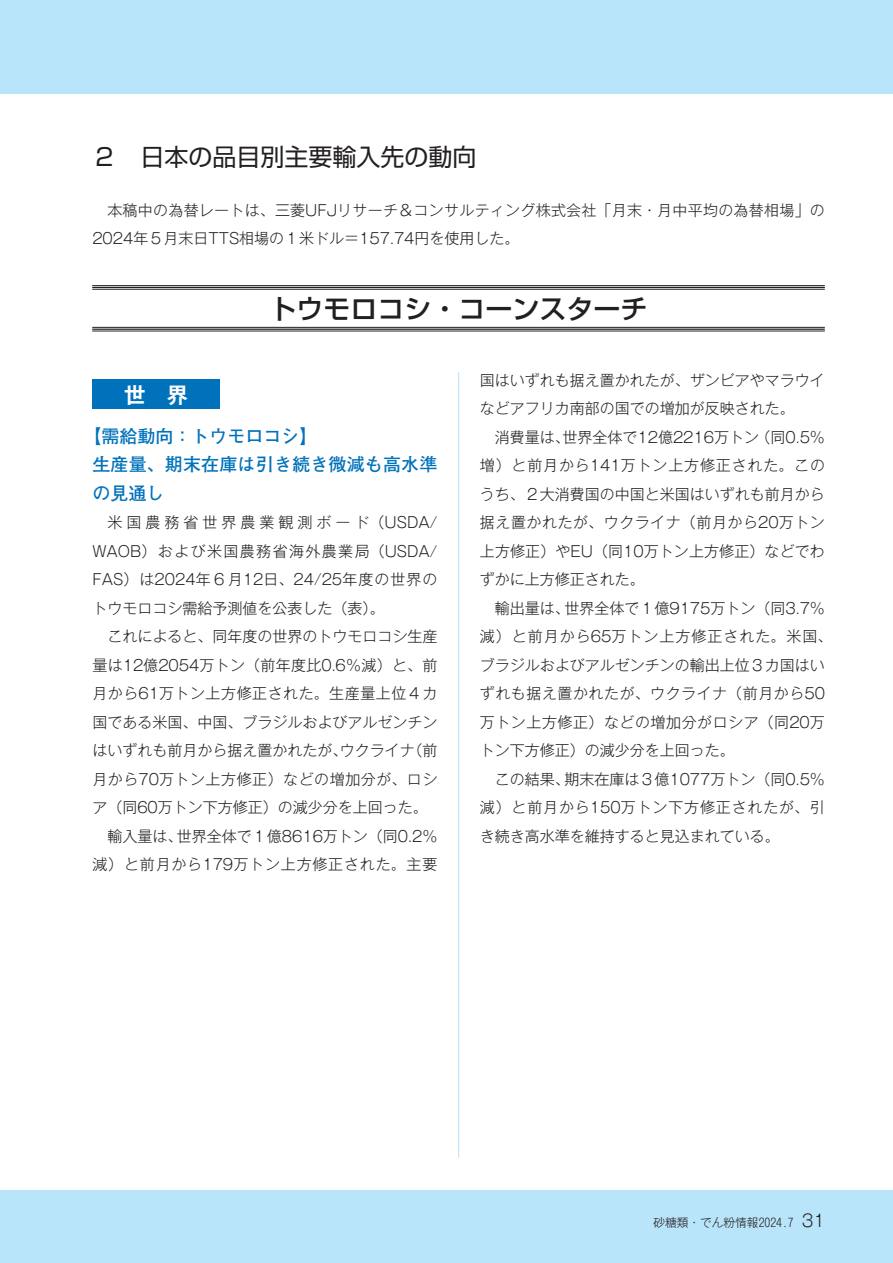
<style>
.page{position:relative;width:893px;height:1263px;background:#fff}
.page>*{position:absolute;margin:0;border:0;box-sizing:border-box;transform-origin:0 0}
.t1{font:500 27px "Shin Go Pr 5";color:#231f20}
.t2{font:24px "Shin Go Pr 5";color:#231f20}
.t3{font:700 21.3px "Koz Go Pr 6 N";color:#fff}
.t4{font:700 18px/28.5px "Futo Go B101 Pr 5";letter-spacing:.01em;color:#0072bc}
.t5{font:300 15px/28.5px "Gothic MB101 Pr 5";color:#231f20;text-align:justify}
.t6{font:300 15px "Gothic MB101 Pr 5";letter-spacing:.035em;color:#231f20}
.t7{font:300 15px "Gothic MB101 Pr 5";letter-spacing:.055em;color:#231f20}
.t8{font:300 11.7px "Gothic MB101 Pr 5";color:#231f20}
.s1{font-size:16.95px}
</style>
<div class="page">
<div style="left:0;top:1191px;width:893px;height:72px;background:#b9e5fa"></div>
<div style="left:0;top:0;width:893px;height:94px;background:#b9e5fa"></div>
<hr style="left:458px;top:145px;width:1px;height:1012px;background:#b9e5fa">
<div style="left:92px;top:138px;width:733px;height:123px;background:#fff"></div>
<div style="left:92px;top:380px;width:128px;height:29px;background:#0072bc"></div>
<div style="left:92px;top:247px;width:733px;height:124px;background:#fff"></div>
<div style="left:92px;top:285px;width:733px;height:5px;background:#c2c1c2"></div>
<svg style="left:92px;top:328px;width:733px;height:3px"></svg>
<hr style="left:92px;top:285px;width:733px;height:1px;background:#231f20">
<hr style="left:92px;top:287px;width:733px;height:1px;background:#231f20">
<hr style="left:92px;top:289px;width:733px;height:1px;background:#231f20">
<hr style="left:92px;top:327px;width:733px;height:1px;background:#231f20">
<hr style="left:92px;top:329px;width:733px;height:1px;background:#231f20">
<hr style="left:92px;top:331px;width:733px;height:1px;background:#231f20">
<h2 class="t2" style="left:92px;top:137px;width:385px">２　日本の品目別主要輸入先の動向</h2>
<p class="t5" style="left:92px;top:194px;width:734px;text-indent:15px">本稿中の為替レートは、三菱UFJリサーチ＆コンサルティング株式会社「月末・月中平均の為替相場」の<br>2024年５月末日TTS相場の１米ドル＝157.74円を使用した。</p>
<h1 class="t1" style="left:270px;top:286px;width:380px">トウモロコシ・コーンスターチ</h1>
<h3 class="t3" style="left:124px;top:383px;width:65px">世　界</h3>
<p class="t4" style="left:92px;top:421px;width:347px;text-indent:-9px">【需給動向：トウモロコシ】<br>生産量、期末在庫は引き続き微減も高水準の見通し</p>
<p class="t5" style="left:92px;top:507px;width:347px;text-indent:15px">米国農務省世界農業観測ボード（USDA/ WAOB）および米国農務省海外農業局（USDA/ FAS）は2024年６月12日、24/25年度の世界のトウモロコシ需給予測値を公表した（表）。</p>
<p class="t5" style="left:107px;top:621px;width:331px">これによると、同年度の世界のトウモロコシ生産</p>
<p class="t5" style="left:92px;top:650px;width:347px">量は12億2054万トン（前年度比0.6％減）と、前</p>
<p class="t6" style="left:92px;top:681px;width:347px">月から61万トン上方修正された。生産量上位４カ</p>
<p class="t5" style="left:92px;top:707px;width:346px">国である米国、中国、ブラジルおよびアルゼンチン</p>
<p class="t5" style="left:92px;top:735px;width:346px">はいずれも前月から据え置かれたが、ウクライナ（前</p>
<p class="t6" style="left:92px;top:767px;width:347px">月から70万トン上方修正）などの増加分が、ロシ</p>
<p class="t5" style="left:92px;top:792px;width:337px">ア（同60万トン下方修正）の減少分を上回った。</p>
<p class="t5" style="left:107px;top:821px;width:332px">輸入量は、世界全体で１億8616万トン（同0.2％</p>
<p class="t7" style="left:92px;top:852px;width:347px">減）と前月から179万トン上方修正された。主要</p>
<p class="t5" style="left:480px;top:365px;width:346px">国はいずれも据え置かれたが、ザンビアやマラウイなどアフリカ南部の国での増加が反映された。</p>
<p class="t5" style="left:480px;top:422px;width:347px;text-indent:15px">消費量は、世界全体で12億2216万トン（同0.5％増）と前月から141万トン上方修正された。このうち、２大消費国の中国と米国はいずれも前月から据え置かれたが、ウクライナ（前月から20万トン上方修正）やEU（同10万トン上方修正）などでわずかに上方修正された。</p>
<p class="t5" style="left:480px;top:593px;width:354px;text-align:left;text-indent:15px">輸出量は、世界全体で１億9175万トン（同3.7％減）と前月から65万トン上方修正された。米国、ブラジルおよびアルゼンチンの輸出上位３カ国はいずれも据え置かれたが、ウクライナ（前月から50万トン上方修正）などの増加分がロシア（同20万トン下方修正）の減少分を上回った。</p>
<p class="t5" style="left:480px;top:764px;width:347px;text-indent:15px">この結果、期末在庫は３億1077万トン（同0.5％減）と前月から150万トン下方修正されたが、引き続き高水準を維持すると見込まれている。</p>
<p class="t8" style="left:653px;top:1212px;width:173px">砂糖類・でん粉情報2024.7 <span class="s1">31</span></p>
</div>
